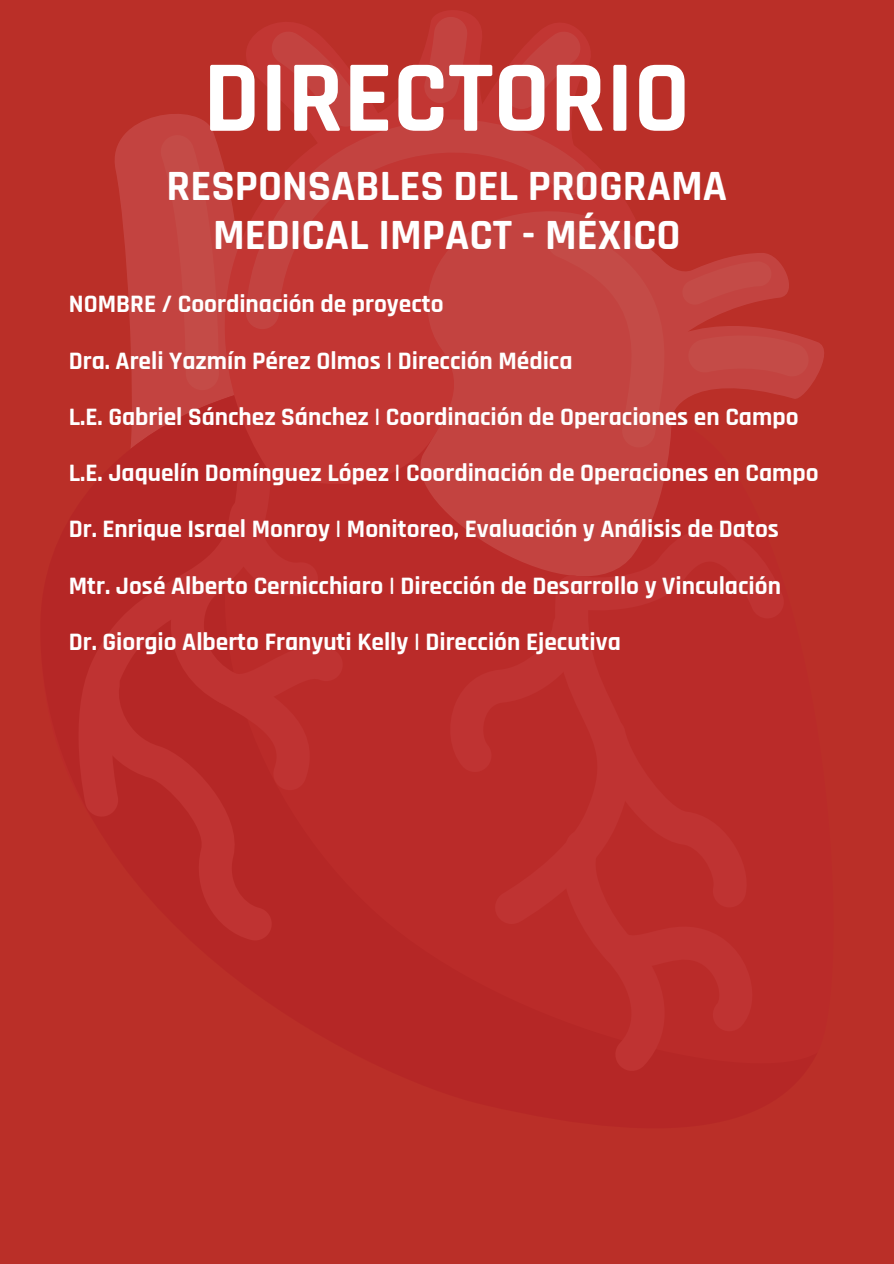
<style>
.page{position:relative;width:894px;height:1264px;background:#fff}
.page>*{position:absolute;margin:0;border:0;box-sizing:border-box;transform-origin:0 0}
.t1{font:700 102.45px "Rajdhani";color:#fff}
.t2{font:700 43.65px/49.5px "Rajdhani";color:#fff;text-align:center}
.t3{font:700 25.35px "Rajdhani";color:#fff}
</style>
<div class="page">
<div style="left:0;top:0;width:893px;height:1263px;background:#ba2f28"></div>
<svg style="left:115px;top:114px;width:80px;height:222px;fill:#c34340"></svg>
<svg style="left:195px;top:117px;width:198px;height:352px;fill:#c23633"></svg>
<svg style="left:393px;top:339px;width:431px;height:156px"></svg>
<svg style="left:220px;top:11px;width:370px;height:122px"></svg>
<svg style="left:245px;top:16px;width:344px;height:117px"></svg>
<svg style="left:159px;top:133px;width:651px;height:314px"></svg>
<svg style="left:270px;top:469px;width:372px;height:26px;fill:#c34340"></svg>
<svg style="left:432px;top:495px;width:228px;height:32px;fill:#c34340"></svg>
<svg style="left:464px;top:527px;width:185px;height:49px;fill:#c34340"></svg>
<h1 class="t1" style="left:203px;top:35px;width:488px">DIRECTORIO</h1>
<h2 class="t2" style="left:166px;top:162px;width:562px">RESPONSABLES DEL PROGRAMA<br>MEDICAL IMPACT - MÉXICO</h2>
<p class="t3" style="left:69px;top:289px;width:376px">NOMBRE / Coordinación de proyecto</p>
<p class="t3" style="left:69px;top:345px;width:505px">Dra. Areli Yazmín Pérez Olmos | Dirección Médica</p>
<p class="t3" style="left:69px;top:401px;width:731px">L.E. Gabriel Sánchez Sánchez | Coordinación de Operaciones en Campo</p>
<p class="t3" style="left:69px;top:457px;width:751px">L.E. Jaquelín Domínguez López | Coordinación de Operaciones en Campo</p>
<p class="t3" style="left:69px;top:514px;width:711px">Dr. Enrique Israel Monroy | Monitoreo, Evaluación y Análisis de Datos</p>
<p class="t3" style="left:69px;top:570px;width:713px">Mtr. José Alberto Cernicchiaro | Dirección de Desarrollo y Vinculación</p>
<p class="t3" style="left:69px;top:626px;width:553px">Dr. Giorgio Alberto Franyuti Kelly | Dirección Ejecutiva</p>
</div>
